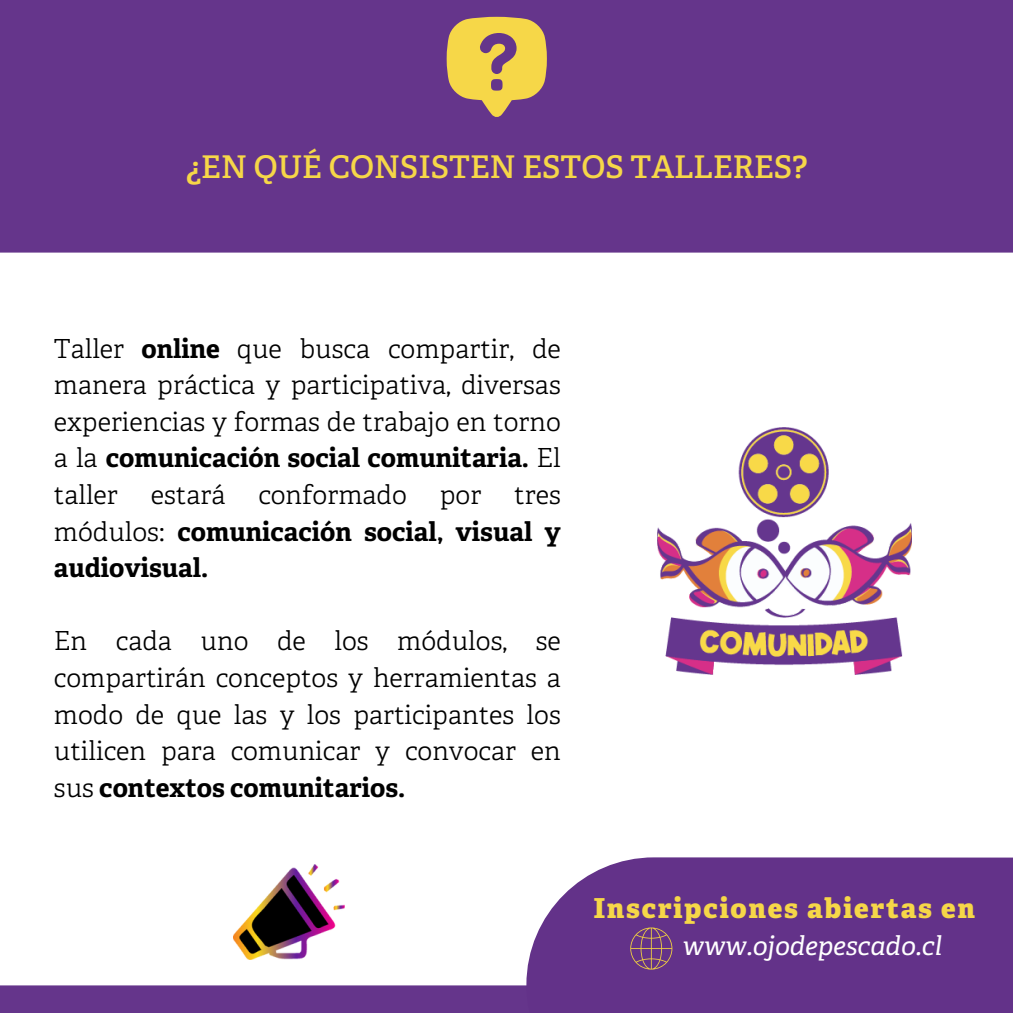
<style>
.page{position:relative;width:1013px;height:1013px;background:#fff}
.page>*{position:absolute;margin:0;border:0;box-sizing:border-box;transform-origin:0 0}
.t1{font:600 31.25px "Adelle";color:#f6d748}
.t2{font:800 27.5px "Adelle";letter-spacing:.07em;color:#f6d748}
.t3{font:300 26.25px/36.5px "Adelle";color:#000;text-align:justify}
.t4{font:700 26.25px/36.5px "Adelle";color:#000;text-align:justify}
.t5{font:italic 26.25px "Adelle";color:#fff}
.s1{font-weight:700}
.s2{font-weight:300}
</style>
<div class="page">
<div style="left:0;top:0;width:1012px;height:252px;background:#65358b"></div>
<svg style="left:446px;top:17px;width:101px;height:101px;background:#c7a25d"></svg>
<div style="left:0;top:985px;width:526px;height:27px;background:#65358b"></div>
<img style="left:657px;top:427px;width:254px;height:247px">
<svg style="left:526px;top:857px;width:486px;height:155px;fill:#633289"></svg>
<div style="left:545px;top:876px;width:467px;height:136px;background:#633289"></div>
<img style="left:233px;top:864px;width:112px;height:95px">
<svg style="left:630px;top:927px;width:42px;height:42px;background:#7a4c7c"></svg>
<p class="t1" style="left:186px;top:150px;width:623px">¿EN QUÉ CONSISTEN ESTOS TALLERES?</p>
<p class="t3" style="left:54px;top:333px;width:508px">Taller <span class="s1">online</span> que busca compartir, de manera práctica y participativa, diversas experiencias y formas de trabajo en torno a la <span class="s1">comunicación social comunitaria.</span> El taller</p>
<p class="t3" style="left:151px;top:479px;width:76px">estará</p>
<p class="t3" style="left:258px;top:479px;width:150px">conformado</p>
<p class="t3" style="left:440px;top:479px;width:43px">por</p>
<p class="t4" style="left:54px;top:479px;width:508px;text-indent:460px"><span class="s2">tres módulos:</span> comunicación social, visual y audiovisual.</p>
<p class="t3" style="left:54px;top:625px;width:508px">En cada uno de los módulos, se compartirán conceptos y herramientas a modo de que las y los participantes los utilicen para comunicar y convocar en sus <span class="s1">contextos comunitarios.</span></p>
<p class="t2" style="left:594px;top:893px;width:382px">Inscripciones abiertas en</p>
<p class="t5" style="left:682px;top:931px;width:261px">www.ojodepescado.cl</p>
</div>
